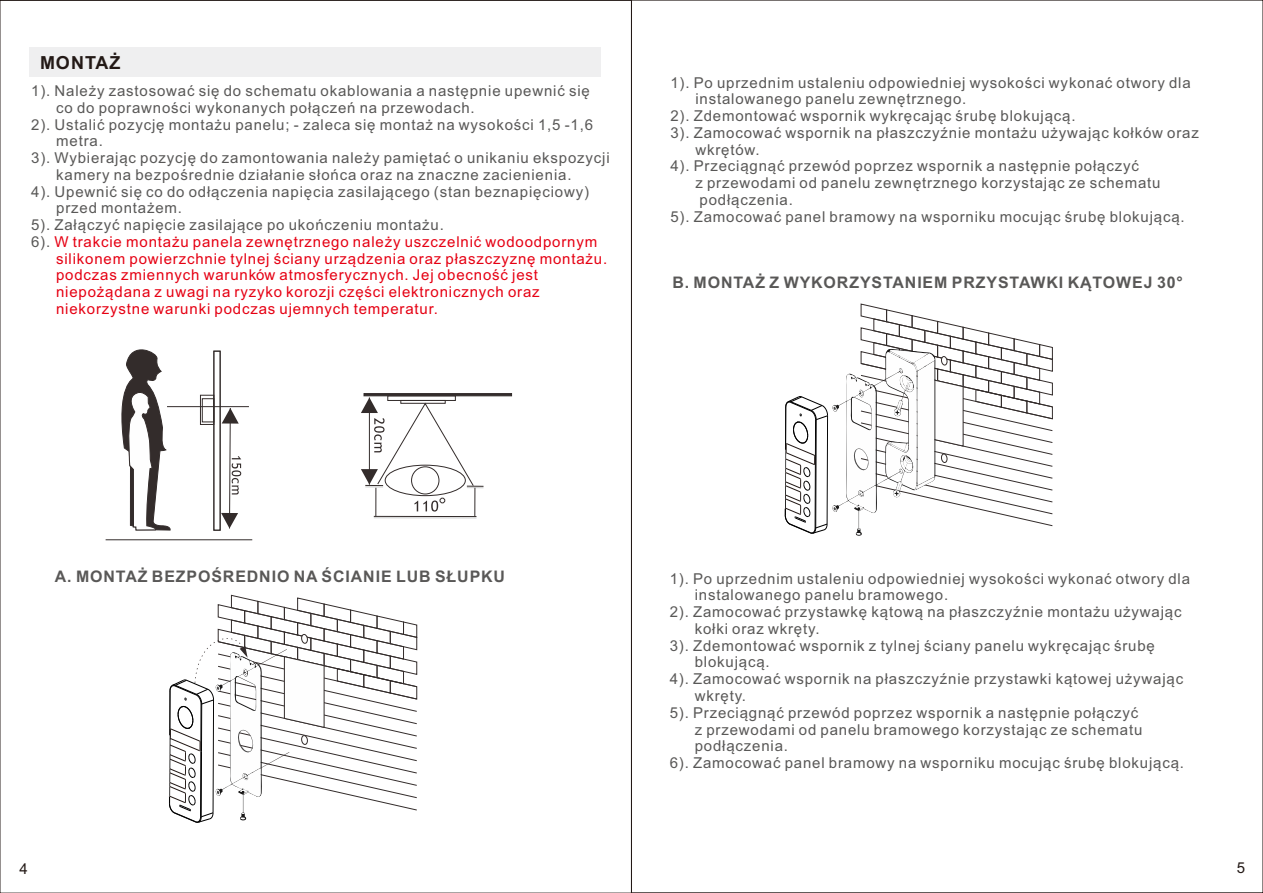
<style>
.page{position:relative;width:1263px;height:893px;background:#fff}
.page>*{position:absolute;margin:0;border:0;box-sizing:border-box;transform-origin:0 0}
.t1{font:700 18px "Arial";letter-spacing:.055em;color:#231916}
.t2{font:700 15.9px "Arial";letter-spacing:.055em;color:#595857}
.t3{font:15px "Arial";letter-spacing:.055em;color:#595857}
.t4{font:15px "Arial";letter-spacing:.055em;color:#e60013}
.t5{font:15px "Arial";color:#231916}
.s1{color:#595857}
</style>
<div class="page">
<div style="left:29px;top:47px;width:571px;height:30px;background:#efeff0"></div>
<svg style="left:361px;top:393px;width:151px;height:123px"></svg>
<hr style="left:374px;top:516px;width:102px;height:1px;background:#332c2b">
<hr style="left:374px;top:517px;width:102px;height:1px;background:#c9caca">
<div style="left:385px;top:465px;width:80px;height:31px;border:1px solid #332c2b;border-radius:50%"></div>
<div style="left:401px;top:400px;width:44px;height:3px;border:1px solid #332c2b"></div>
<svg style="left:221px;top:408px;width:20px;height:121px"></svg>
<svg style="left:121px;top:349px;width:50px;height:182px"></svg>
<hr style="left:106px;top:539px;width:146px;height:1px;background:#332c2b">
<div style="left:202px;top:398px;width:12px;height:24px;border:1px solid #332c2b"></div>
<div style="left:200px;top:395px;width:14px;height:30px;border:1px solid #332c2b"></div>
<hr style="left:167px;top:406px;width:82px;height:1px;background:#332c2b">
<div style="left:213px;top:351px;width:8px;height:180px;border:1px solid #332c2b"></div>
<svg style="left:784px;top:303px;width:269px;height:233px"></svg>
<div style="left:762px;top:449px;width:23px;height:60px;background:#fff"></div>
<svg style="left:169px;top:595px;width:248px;height:228px"></svg>
<div style="left:145px;top:735px;width:25px;height:62px;background:#fff"></div>
<p class="t1" style="left:40px;top:56px;width:82px">MONTAŻ</p>
<p class="t3" style="left:31px;top:85px;width:560px">1). Należy zastosować się do schematu okablowania a następnie upewnić się</p>
<p class="t3" style="left:56px;top:102px;width:420px">co do poprawności wykonanych połączeń na przewodach.</p>
<p class="t3" style="left:31px;top:119px;width:563px">2). Ustalić pozycję montażu panelu; - zaleca się montaż na wysokości 1,5 -1,6</p>
<p class="t3" style="left:56px;top:135px;width:48px">metra.</p>
<p class="t3" style="left:31px;top:152px;width:580px">3). Wybierając pozycję do zamontowania należy pamiętać o unikaniu ekspozycji</p>
<p class="t3" style="left:56px;top:169px;width:517px">kamery na bezpośrednie działanie słońca oraz na znaczne zacienienia.</p>
<p class="t3" style="left:31px;top:186px;width:559px">4). Upewnić się co do odłączenia napięcia zasilającego (stan beznapięciowy)</p>
<p class="t3" style="left:56px;top:202px;width:127px">przed montażem.</p>
<p class="t3" style="left:31px;top:219px;width:414px">5). Załączyć napięcie zasilające po ukończeniu montażu.</p>
<p class="t4" style="left:31px;top:236px;width:568px"><span class="s1">6).</span> W trakcie montażu panela zewnętrznego należy uszczelnić wodoodpornym</p>
<p class="t4" style="left:56px;top:253px;width:553px">silikonem powierzchnie tylnej ściany urządzenia oraz płaszczyznę montażu.</p>
<p class="t4" style="left:56px;top:270px;width:483px">podczas zmiennych warunków atmosferycznych. Jej obecność jest</p>
<p class="t4" style="left:56px;top:286px;width:485px">niepożądana z uwagi na ryzyko korozji części elektronicznych oraz</p>
<p class="t4" style="left:56px;top:303px;width:383px">niekorzystne warunki podczas ujemnych temperatur.</p>
<p class="t3" style="left:670px;top:77px;width:522px">1). Po uprzednim ustaleniu odpowiedniej wysokości wykonać otwory dla</p>
<p class="t3" style="left:695px;top:93px;width:272px">instalowanego panelu zewnętrznego.</p>
<p class="t3" style="left:670px;top:110px;width:407px">2). Zdemontować wspornik wykręcając śrubę blokującą.</p>
<p class="t3" style="left:670px;top:127px;width:530px">3). Zamocować wspornik na płaszczyźnie montażu używając kołków oraz</p>
<p class="t3" style="left:695px;top:144px;width:66px">wkrętów.</p>
<p class="t3" style="left:670px;top:160px;width:470px">4). Przeciągnąć przewód poprzez wspornik a następnie połączyć</p>
<p class="t3" style="left:695px;top:177px;width:467px">z przewodami od panelu zewnętrznego korzystając ze schematu</p>
<p class="t3" style="left:699px;top:194px;width:95px">podłączenia.</p>
<p class="t3" style="left:670px;top:211px;width:516px">5). Zamocować panel bramowy na wsporniku mocując śrubę blokującą.</p>
<p class="t2" style="left:672px;top:276px;width:512px">B. MONTAŻ Z WYKORZYSTANIEM PRZYSTAWKI KĄTOWEJ 30°</p>
<p class="t2" style="left:55px;top:571px;width:452px">A. MONTAŻ BEZPOŚREDNIO NA ŚCIANIE LUB SŁUPKU</p>
<p class="t3" style="left:670px;top:573px;width:522px">1). Po uprzednim ustaleniu odpowiedniej wysokości wykonać otwory dla</p>
<p class="t3" style="left:695px;top:589px;width:255px">instalowanego panelu bramowego.</p>
<p class="t3" style="left:670px;top:606px;width:513px">2). Zamocować przystawkę kątową na płaszczyźnie montażu używając</p>
<p class="t3" style="left:695px;top:623px;width:126px">kołki oraz wkręty.</p>
<p class="t3" style="left:670px;top:640px;width:487px">3). Zdemontować wspornik z tylnej ściany panelu wykręcając śrubę</p>
<p class="t3" style="left:695px;top:657px;width:77px">blokującą.</p>
<p class="t3" style="left:670px;top:673px;width:515px">4). Zamocować wspornik na płaszczyźnie przystawki kątowej używając</p>
<p class="t3" style="left:695px;top:690px;width:53px">wkręty.</p>
<p class="t3" style="left:670px;top:707px;width:470px">5). Przeciągnąć przewód poprzez wspornik a następnie połączyć</p>
<p class="t3" style="left:695px;top:724px;width:449px">z przewodami od panelu bramowego korzystając ze schematu</p>
<p class="t3" style="left:695px;top:740px;width:95px">podłączenia.</p>
<p class="t3" style="left:670px;top:757px;width:516px">6). Zamocować panel bramowy na wsporniku mocując śrubę blokującą.</p>
<p class="t5" style="left:19px;top:863px;width:10px">4</p>
<p class="t5" style="left:1237px;top:862px;width:10px">5</p>
</div>
